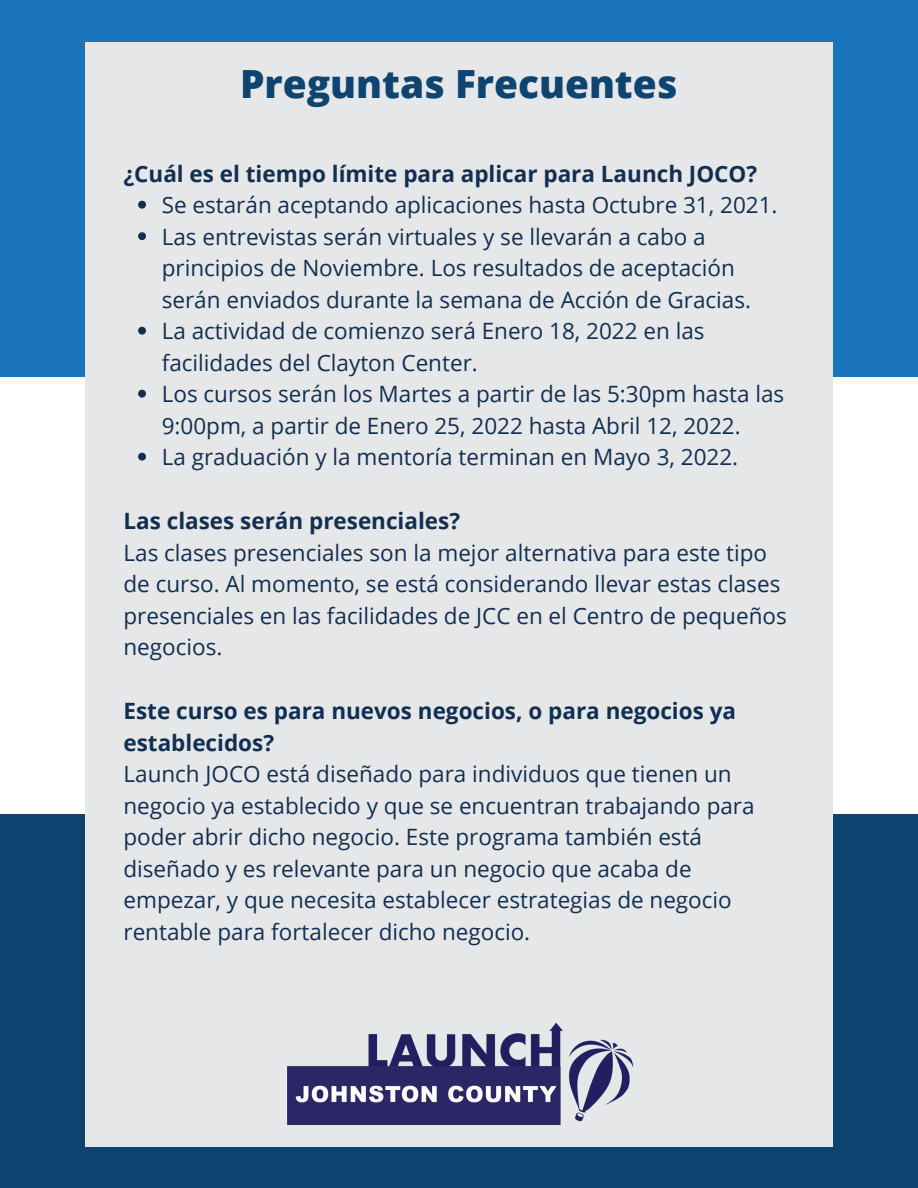
<style>
.page{position:relative;width:918px;height:1188px;background:#1b75bc}
.page>*{position:absolute;margin:0;border:0;box-sizing:border-box;transform-origin:0 0}
.t1{font:800 38.85px "Open Sans";color:#0d4570}
.t2{font:22.5px/31.5px "Open Sans";color:#122f52}
.t3{font:700 22.5px/31.5px "Open Sans";color:#122f52}
</style>
<div class="page">
<div style="left:0;top:751px;width:918px;height:437px;background:#0d4570"></div>
<div style="left:0;top:378px;width:918px;height:435px;background:#fff"></div>
<div style="left:86px;top:42px;width:747px;height:1105px;background:#e6e7e8"></div>
<img style="left:287px;top:1023px;width:347px;height:101px">
<svg style="left:138px;top:201px;width:8px;height:8px"></svg>
<svg style="left:138px;top:232px;width:8px;height:8px"></svg>
<svg style="left:138px;top:327px;width:8px;height:8px"></svg>
<svg style="left:138px;top:390px;width:8px;height:8px"></svg>
<svg style="left:138px;top:453px;width:8px;height:8px"></svg>
<p class="t1" style="left:240px;top:57px;width:439px">Preguntas Frecuentes</p>
<p class="t3" style="left:123px;top:157px;width:635px">¿Cuál es el tiempo límite para aplicar para Launch JOCO?</p>
<p class="t2" style="left:162px;top:189px;width:617px">Se estarán aceptando aplicaciones hasta Octubre 31, 2021.</p>
<p class="t2" style="left:162px;top:220px;width:591px">Las entrevistas serán virtuales y se llevarán a cabo a principios de Noviembre. Los resultados de aceptación serán enviados durante la semana de Acción de Gracias.</p>
<p class="t2" style="left:162px;top:315px;width:544px">La actividad de comienzo será Enero 18, 2022 en las facilidades del Clayton Center.</p>
<p class="t2" style="left:162px;top:378px;width:624px">Los cursos serán los Martes a partir de las 5:30pm hasta las<br>9:00pm, a partir de Enero 25, 2022 hasta Abril 12, 2022.</p>
<p class="t2" style="left:162px;top:441px;width:578px">La graduación y la mentoría terminan en Mayo 3, 2022.</p>
<p class="t3" style="left:123px;top:505px;width:338px">Las clases serán presenciales?</p>
<p class="t2" style="left:123px;top:536px;width:665px">Las clases presenciales son la mejor alternativa para este tipo de curso. Al momento, se está considerando llevar estas clases presenciales en las facilidades de JCC en el Centro de pequeños negocios.</p>
<p class="t3" style="left:123px;top:695px;width:614px">Este curso es para nuevos negocios, o para negocios ya establecidos?</p>
<p class="t2" style="left:123px;top:758px;width:633px">Launch JOCO está diseñado para individuos que tienen un negocio ya establecido y que se encuentran trabajando para poder abrir dicho negocio. Este programa también está diseñado y es relevante para un negocio que acaba de empezar, y que necesita establecer estrategias de negocio rentable para fortalecer dicho negocio.</p>
</div>
